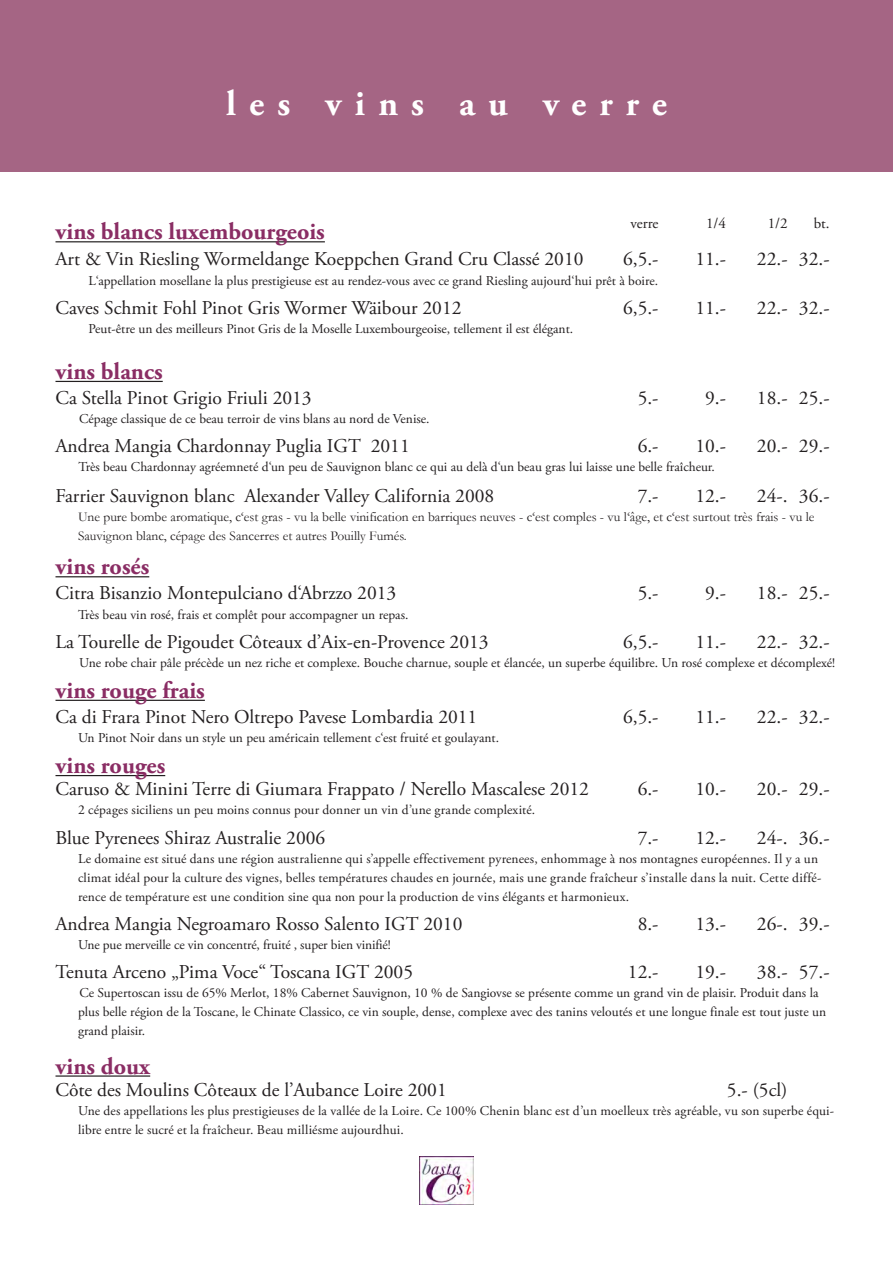
<style>
.page{position:relative;width:893px;height:1263px;background:#fff}
.page>*{position:absolute;margin:0;border:0;box-sizing:border-box;transform-origin:0 0}
.t1{font:700 36px "Adobe Garamond Pro";letter-spacing:.365em;color:#fff}
.t2{font:700 24px "Adobe Garamond Pro";color:#8a2d64}
.t3{font:19.5px "Adobe Garamond Pro";color:#231f20}
.t4{font:15px "Adobe Garamond Pro";color:#231f20}
.t5{font:13.5px/19px "Adobe Garamond Pro";color:#231f20}
.t6{font:13.5px/19px "Garamond";color:#231f20}
</style>
<div class="page">
<div style="left:0;top:0;width:893px;height:171px;background:#a56584"></div>
<hr style="left:56px;top:241px;width:269px;height:1px;background:#231f20">
<hr style="left:56px;top:381px;width:107px;height:1px;background:#231f20">
<hr style="left:56px;top:576px;width:93px;height:1px;background:#231f20">
<hr style="left:56px;top:700px;width:149px;height:1px;background:#231f20">
<hr style="left:56px;top:775px;width:109px;height:1px;background:#231f20">
<hr style="left:56px;top:1075px;width:94px;height:2px;background:#231f20">
<img style="left:420px;top:1156px;width:53px;height:49px">
<p class="t1" style="left:226px;top:83px;width:442px">les vins au verre</p>
<p class="t4" style="left:630px;top:214px;width:30px">verre</p>
<p class="t4" style="left:706px;top:214px;width:21px">1/4</p>
<p class="t4" style="left:768px;top:214px;width:21px">1/2</p>
<p class="t4" style="left:814px;top:214px;width:17px">bt.</p>
<p class="t2" style="left:56px;top:218px;width:271px">vins blancs luxembourgeois</p>
<p class="t3" style="left:56px;top:247px;width:529px">Art &amp; Vin Riesling Wormeldange Koeppchen Grand Cru Classé 2010</p>
<p class="t3" style="left:623px;top:247px;width:37px">6,5.-</p>
<p class="t3" style="left:695px;top:247px;width:32px">11.-</p>
<p class="t3" style="left:757px;top:247px;width:74px">22.- 32.-</p>
<p class="t5" style="left:88px;top:272px;width:571px">L‘appellation mosellane la plus prestigieuse est au rendez-vous avec ce grand Riesling aujourd‘hui prêt à boire.</p>
<p class="t3" style="left:56px;top:296px;width:407px">Caves Schmit Fohl Pinot Gris Wormer Wäibour 2012</p>
<p class="t3" style="left:623px;top:296px;width:37px">6,5.-</p>
<p class="t3" style="left:695px;top:296px;width:32px">11.-</p>
<p class="t3" style="left:757px;top:296px;width:74px">22.- 32.-</p>
<p class="t5" style="left:88px;top:320px;width:486px">Peut-être un des meilleurs Pinot Gris de la Moselle Luxembourgeoise, tellement il est élégant.</p>
<p class="t2" style="left:56px;top:357px;width:109px">vins blancs</p>
<p class="t3" style="left:56px;top:386px;width:258px">Ca Stella Pinot Grigio Friuli 2013</p>
<p class="t3" style="left:638px;top:386px;width:22px">5.-</p>
<p class="t3" style="left:705px;top:386px;width:22px">9.-</p>
<p class="t3" style="left:757px;top:386px;width:74px">18.- 25.-</p>
<p class="t5" style="left:79px;top:410px;width:352px">Cépage classique de ce beau terroir de vins blans au nord de Venise.</p>
<p class="t3" style="left:56px;top:434px;width:356px">Andrea Mangia Chardonnay Puglia IGT 2011</p>
<p class="t3" style="left:638px;top:434px;width:22px">6.-</p>
<p class="t3" style="left:695px;top:434px;width:32px">10.-</p>
<p class="t3" style="left:757px;top:434px;width:74px">20.- 29.-</p>
<p class="t5" style="left:79px;top:458px;width:638px">Très beau Chardonnay agréemneté d‘un peu de Sauvignon blanc ce qui au delà d‘un beau gras lui laisse une belle fraîcheur.</p>
<p class="t3" style="left:56px;top:484px;width:440px">Farrier Sauvignon blanc Alexander Valley California 2008</p>
<p class="t3" style="left:638px;top:484px;width:22px">7.-</p>
<p class="t3" style="left:695px;top:484px;width:32px">12.-</p>
<p class="t3" style="left:757px;top:484px;width:74px">24-. 36.-</p>
<p class="t6" style="left:78px;top:507px;width:738px">Une pure bombe aromatique, c‘est gras - vu la belle vinification en barriques neuves - c‘est comples - vu l‘âge, et c‘est surtout très frais - vu le<br>Sauvignon blanc, cépage des Sancerres et autres Pouilly Fumés.</p>
<p class="t2" style="left:56px;top:553px;width:95px">vins rosés</p>
<p class="t3" style="left:56px;top:582px;width:342px">Citra Bisanzio Montepulciano d‘Abrzzo 2013</p>
<p class="t3" style="left:638px;top:582px;width:22px">5.-</p>
<p class="t3" style="left:705px;top:582px;width:22px">9.-</p>
<p class="t3" style="left:757px;top:582px;width:74px">18.- 25.-</p>
<p class="t5" style="left:78px;top:605px;width:332px">Très beau vin rosé, frais et complêt pour accompagner un repas.</p>
<p class="t3" style="left:56px;top:630px;width:435px">La Tourelle de Pigoudet Côteaux d’Aix-en-Provence 2013</p>
<p class="t3" style="left:623px;top:630px;width:37px">6,5.-</p>
<p class="t3" style="left:695px;top:630px;width:32px">11.-</p>
<p class="t3" style="left:757px;top:630px;width:74px">22.- 32.-</p>
<p class="t5" style="left:79px;top:653px;width:758px">Une robe chair pâle précède un nez riche et complexe. Bouche charnue, souple et élancée, un superbe équilibre. Un rosé complexe et décomplexé!</p>
<p class="t2" style="left:56px;top:676px;width:151px">vins rouge frais</p>
<p class="t3" style="left:56px;top:705px;width:423px">Ca di Frara Pinot Nero Oltrepo Pavese Lombardia 2011</p>
<p class="t3" style="left:623px;top:705px;width:37px">6,5.-</p>
<p class="t3" style="left:695px;top:705px;width:32px">11.-</p>
<p class="t3" style="left:757px;top:705px;width:74px">22.- 32.-</p>
<p class="t5" style="left:78px;top:729px;width:423px">Un Pinot Noir dans un style un peu américain tellement c‘est fruité et goulayant.</p>
<p class="t2" style="left:56px;top:752px;width:111px">vins rouges</p>
<p class="t3" style="left:56px;top:777px;width:535px">Caruso &amp; Minini Terre di Giumara Frappato / Nerello Mascalese 2012</p>
<p class="t3" style="left:638px;top:777px;width:22px">6.-</p>
<p class="t3" style="left:695px;top:777px;width:32px">10.-</p>
<p class="t3" style="left:757px;top:777px;width:74px">20.- 29.-</p>
<p class="t5" style="left:78px;top:801px;width:459px">2 cépages siciliens un peu moins connus pour donner un vin d’une grande complexité.</p>
<p class="t3" style="left:56px;top:826px;width:271px">Blue Pyrenees Shiraz Australie 2006</p>
<p class="t3" style="left:638px;top:826px;width:22px">7.-</p>
<p class="t3" style="left:695px;top:826px;width:32px">12.-</p>
<p class="t3" style="left:757px;top:826px;width:74px">24-. 36.-</p>
<p class="t5" style="left:78px;top:849px;width:745px">Le domaine est situé dans une région australienne qui s’appelle effectivement pyrenees, enhommage à nos montagnes européennes. Il y a un climat idéal pour la culture des vignes, belles températures chaudes en journée, mais une grande fraîcheur s’installe dans la nuit. Cette diffé&shy;rence de température est une condition sine qua non pour la production de vins élégants et harmonieux.</p>
<p class="t3" style="left:56px;top:912px;width:408px">Andrea Mangia Negroamaro Rosso Salento IGT 2010</p>
<p class="t3" style="left:638px;top:912px;width:22px">8.-</p>
<p class="t3" style="left:695px;top:912px;width:32px">13.-</p>
<p class="t3" style="left:757px;top:912px;width:74px">26-. 39.-</p>
<p class="t5" style="left:78px;top:936px;width:314px">Une pue merveille ce vin concentré, fruité , super bien vinifié!</p>
<p class="t3" style="left:56px;top:960px;width:359px">Tenuta Arceno „Pima Voce“ Toscana IGT 2005</p>
<p class="t3" style="left:628px;top:960px;width:32px">12.-</p>
<p class="t3" style="left:695px;top:960px;width:32px">19.-</p>
<p class="t3" style="left:757px;top:960px;width:74px">38.- 57.-</p>
<p class="t5" style="left:78px;top:984px;width:750px">Ce Supertoscan issu de 65% Merlot, 18% Cabernet Sauvignon, 10 % de Sangiovse se présente comme un grand vin de plaisir. Produit dans la plus belle région de la Toscane, le Chinate Classico, ce vin souple, dense, complexe avec des tanins veloutés et une longue finale est tout juste un grand plaisir.</p>
<p class="t2" style="left:56px;top:1052px;width:96px">vins doux</p>
<p class="t3" style="left:56px;top:1078px;width:393px">Côte des Moulins Côteaux de l’Aubance Loire 2001</p>
<p class="t3" style="left:727px;top:1078px;width:62px">5.- (5cl)</p>
<p class="t5" style="left:78px;top:1101px;width:758px">Une des appellations les plus prestigieuses de la vallée de la Loire. Ce 100% Chenin blanc est d’un moelleux très agréable, vu son superbe équi&shy;libre entre le sucré et la fraîcheur. Beau milliésme aujourdhui.</p>
</div>
